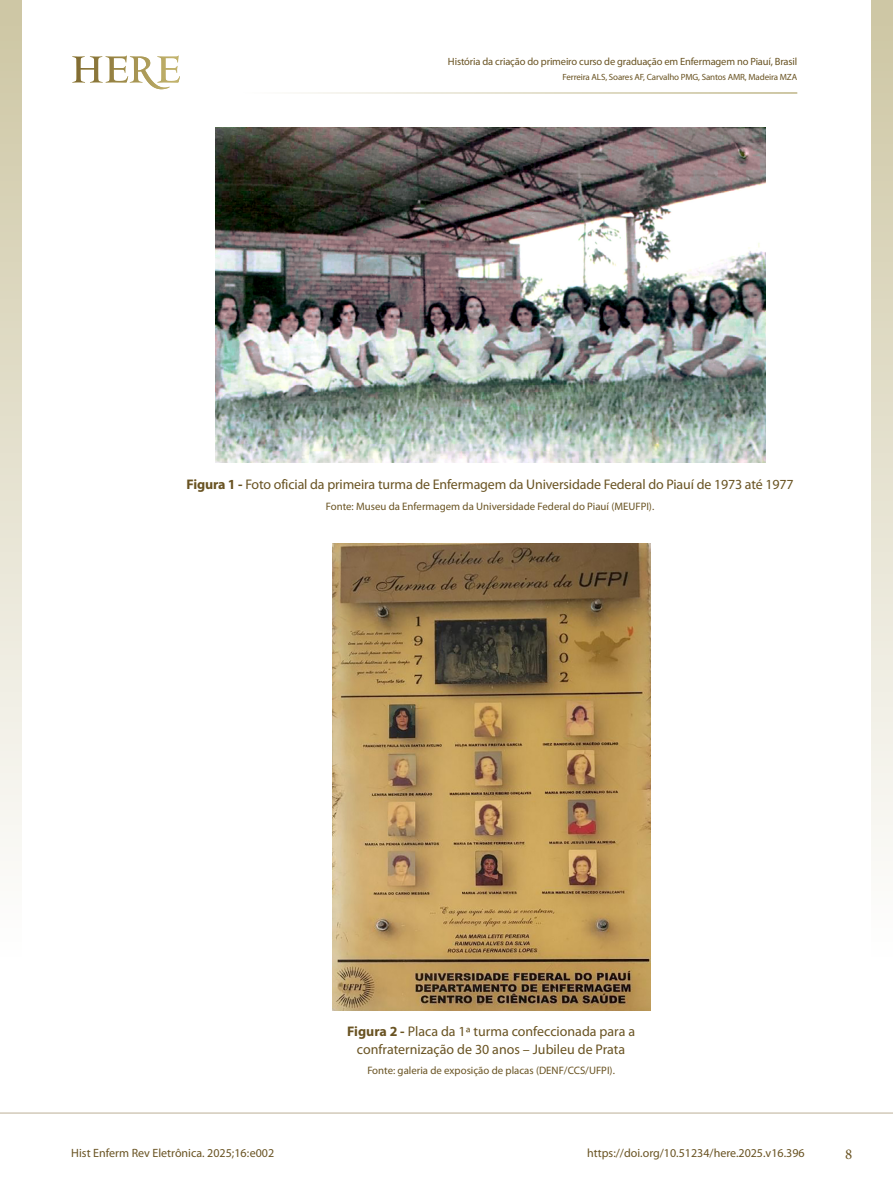
<style>
.page{position:relative;width:893px;height:1191px;background:#fff}
.page>*{position:absolute;margin:0;border:0;box-sizing:border-box;transform-origin:0 0}
.t1{font:15px "Minion Pro";color:#695322}
.t2{font:13.95px/17.7px "Myriad Pro";letter-spacing:-.01em;color:#695322;text-align:center}
.t3{font:12px "Myriad Pro";color:#695322}
.t4{font:10.8px "Myriad Pro";color:#695322}
.t5{font:10.5px "Myriad Pro";letter-spacing:-.015em;color:#695322}
.t6{font:9px "Myriad Pro";letter-spacing:-.015em;color:#695322}
.s1{font-weight:700}
</style>
<div class="page">
<hr style="left:0;top:1112px;width:893px;height:1px;background:#bdb096">
<div style="left:872px;top:0;width:21px;height:1191px;background:linear-gradient(to bottom,#cfc8a6,#fff)"></div>
<div style="left:0;top:0;width:21px;height:1191px;background:linear-gradient(to bottom,#cfc8a6,#fff)"></div>
<svg style="left:72px;top:56px;width:108px;height:33px"></svg>
<hr style="left:183px;top:93px;width:614px;height:1px;background:#9e904b">
<img style="left:215px;top:128px;width:550px;height:334px">
<img style="left:332px;top:544px;width:318px;height:466px">
<p class="t5" style="left:448px;top:55px;width:351px">História da criação do primeiro curso de graduação em Enfermagem no Piauí, Brasil</p>
<p class="t6" style="left:563px;top:71px;width:236px">Ferreira ALS, Soares AF, Carvalho PMG, Santos AMR, Madeira MZA</p>
<p class="t2" style="left:186px;top:475px;width:609px"><span class="s1">Figura 1 -</span> Foto oficial da primeira turma de Enfermagem da Universidade Federal do Piauí de 1973 até 1977</p>
<p class="t4" style="left:326px;top:499px;width:330px">Fonte: Museu da Enfermagem da Universidade Federal do Piauí (MEUFPI).</p>
<p class="t2" style="left:347px;top:1022px;width:289px"><span class="s1">Figura 2 -</span> Placa da 1ª turma confeccionada para a confraternização de 30 anos – Jubileu de Prata</p>
<p class="t4" style="left:367px;top:1063px;width:249px">Fonte: galeria de exposição de placas (DENF/CCS/UFPI).</p>
<p class="t3" style="left:71px;top:1146px;width:205px">Hist Enferm Rev Eletrônica. 2025;16:e002</p>
<p class="t3" style="left:587px;top:1146px;width:219px">https://doi.org/10.51234/here.2025.v16.396</p>
<p class="t1" style="left:845px;top:1144px;width:9px">8</p>
</div>
